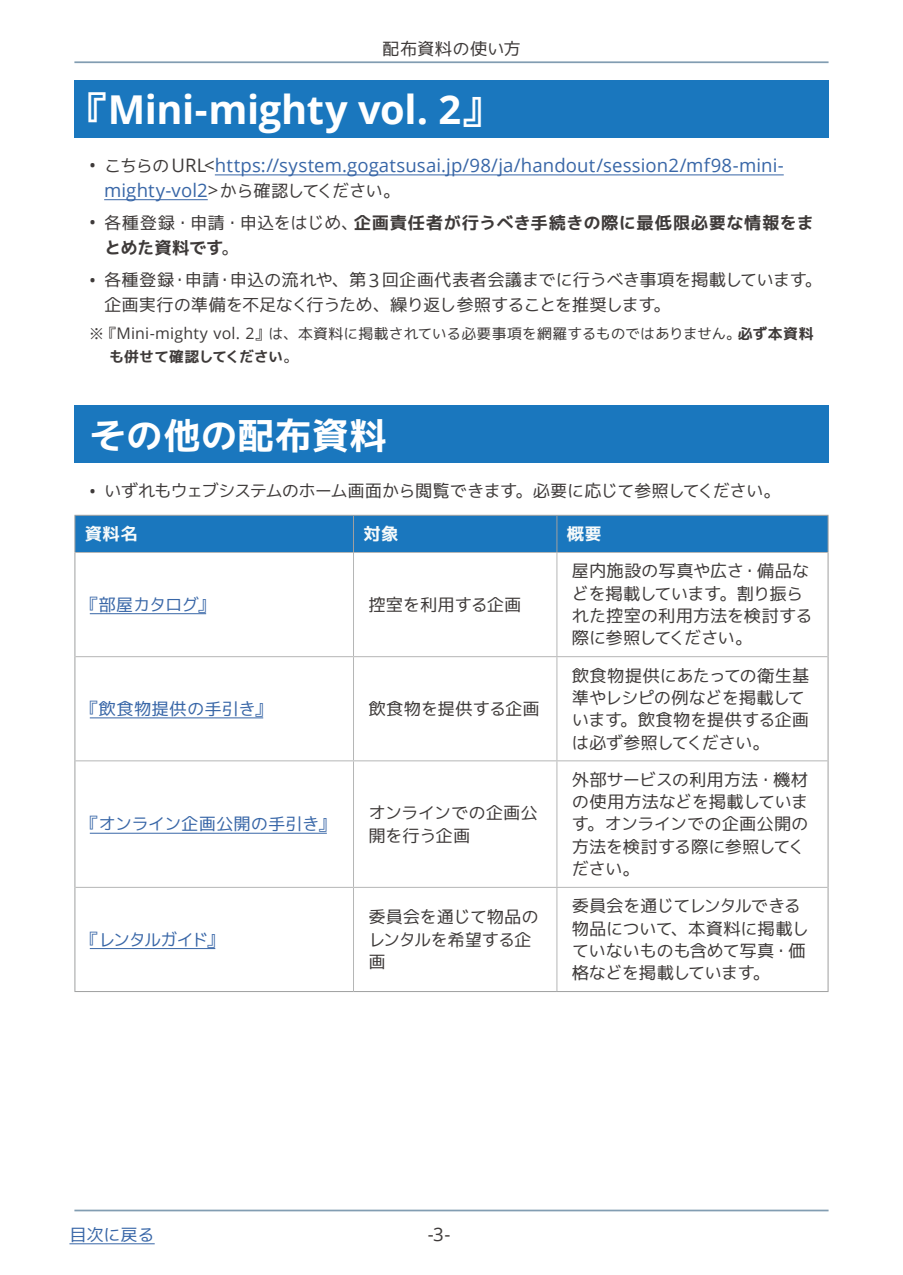
<style>
.page{position:relative;width:903px;height:1275px;background:#fff}
.page>*{position:absolute;margin:0;border:0;box-sizing:border-box;transform-origin:0 0}
.t1{font:700 39.73px "Open Sans";letter-spacing:-.01em;color:#fff}
.t2{font:37.27px "mplus 2 p bold";letter-spacing:-.005em;color:#fff}
.t3{font:18.55px "Open Sans";letter-spacing:.005em;color:#3866a7}
.t4{font:18.55px "Open Sans";color:#3e3a39}
.t5{font:17.32px/22.4px "mplus 2 p regular";letter-spacing:-.025em;color:#3e3a39}
.t6{font:17.32px "mplus 2 p regular";letter-spacing:-.045em;color:#3e3a39}
.t7{font:17.32px "mplus 2 p bold";letter-spacing:.015em;color:#3e3a39}
.t8{font:17.32px "mplus 2 p regular";color:#3e3a39}
.t9{font:17.32px "mplus 2 p regular";letter-spacing:-.005em;color:#3866a7}
.t10{font:17.32px "mplus 2 p regular";letter-spacing:-.025em;color:#3866a7}
.t11{font:17.32px "mplus 2 p regular";letter-spacing:.01em;color:#3866a7}
.t12{font:17.32px "mplus 2 p regular";letter-spacing:-.095em;color:#3866a7}
.t13{font:17.32px "mplus 2 p regular";letter-spacing:.01em;color:#3e3a39}
.t14{font:17.32px "mplus 2 p bold";letter-spacing:-.025em;color:#3e3a39}
.t15{font:17.32px "mplus 2 p bold";letter-spacing:.025em;color:#f6fafa}
.t16{font:14.88px "mplus 2 p regular";color:#3e3a39}
.t17{font:14.88px "mplus 2 p bold";letter-spacing:-.005em;color:#3e3a39}
.s1{font-family:"mplus 2 p bold";font-weight:400;font-size:37.27px}
.s2{color:#3e3a39}
.s3{font-family:"mplus 2 p regular";font-size:17.32px;color:#3e3a39}
.s4{font-family:"Open Sans";font-size:18.55px}
.s5{font-family:"mplus 2 p regular"}
.s6{font-family:"Open Sans";font-size:15.92px}
</style>
<div class="page">
<hr style="left:74px;top:61px;width:754px;height:2px;background:#829db2">
<hr style="left:74px;top:1210px;width:754px;height:1px;background:#829db2">
<hr style="left:69px;top:1243px;width:86px;height:1px;background:#3866a7">
<div style="left:74px;top:80px;width:754px;height:57px;background:#1a77be"></div>
<hr style="left:215px;top:174px;width:569px;height:1px;background:#3866a7">
<hr style="left:104px;top:199px;width:104px;height:1px;background:#3866a7">
<div style="left:74px;top:406px;width:754px;height:57px;background:#1a77be"></div>
<div style="left:75px;top:516px;width:752px;height:36px;background:#1a77be"></div>
<hr style="left:353px;top:516px;width:1px;height:36px;background:#9fa0a0">
<hr style="left:556px;top:516px;width:1px;height:36px;background:#9fa0a0">
<hr style="left:74px;top:553px;width:1px;height:104px;background:#9fa0a0">
<hr style="left:827px;top:553px;width:1px;height:104px;background:#9fa0a0">
<hr style="left:74px;top:657px;width:1px;height:104px;background:#9fa0a0">
<hr style="left:827px;top:657px;width:1px;height:104px;background:#9fa0a0">
<hr style="left:74px;top:761px;width:1px;height:126px;background:#9fa0a0">
<hr style="left:827px;top:761px;width:1px;height:126px;background:#9fa0a0">
<hr style="left:74px;top:887px;width:1px;height:104px;background:#9fa0a0">
<hr style="left:827px;top:887px;width:1px;height:104px;background:#9fa0a0">
<hr style="left:74px;top:991px;width:279px;height:1px;background:#9fa0a0">
<hr style="left:353px;top:991px;width:204px;height:1px;background:#9fa0a0">
<hr style="left:557px;top:991px;width:271px;height:1px;background:#9fa0a0">
<hr style="left:353px;top:553px;width:1px;height:103px;background:#b5b6b6">
<hr style="left:556px;top:553px;width:1px;height:103px;background:#b5b6b6">
<hr style="left:75px;top:656px;width:278px;height:1px;background:#b5b6b6">
<hr style="left:353px;top:656px;width:204px;height:1px;background:#b5b6b6">
<hr style="left:353px;top:657px;width:1px;height:103px;background:#b5b6b6">
<hr style="left:557px;top:656px;width:270px;height:1px;background:#b5b6b6">
<hr style="left:556px;top:657px;width:1px;height:103px;background:#b5b6b6">
<hr style="left:75px;top:760px;width:278px;height:1px;background:#b5b6b6">
<hr style="left:353px;top:760px;width:204px;height:1px;background:#b5b6b6">
<hr style="left:353px;top:761px;width:1px;height:126px;background:#b5b6b6">
<hr style="left:557px;top:760px;width:270px;height:1px;background:#b5b6b6">
<hr style="left:556px;top:761px;width:1px;height:126px;background:#b5b6b6">
<hr style="left:75px;top:887px;width:278px;height:1px;background:#b5b6b6">
<hr style="left:353px;top:887px;width:204px;height:1px;background:#b5b6b6">
<hr style="left:353px;top:888px;width:1px;height:103px;background:#b5b6b6">
<hr style="left:557px;top:887px;width:270px;height:1px;background:#b5b6b6">
<hr style="left:556px;top:888px;width:1px;height:103px;background:#b5b6b6">
<hr style="left:74px;top:515px;width:279px;height:1px;background:#9fa0a0">
<hr style="left:353px;top:515px;width:204px;height:1px;background:#9fa0a0">
<hr style="left:557px;top:515px;width:271px;height:1px;background:#9fa0a0">
<hr style="left:74px;top:516px;width:1px;height:36px;background:#9fa0a0">
<hr style="left:827px;top:516px;width:1px;height:36px;background:#9fa0a0">
<hr style="left:74px;top:552px;width:279px;height:1px;background:#b5b6b6">
<hr style="left:353px;top:552px;width:204px;height:1px;background:#b5b6b6">
<hr style="left:557px;top:552px;width:271px;height:1px;background:#b5b6b6">
<hr style="left:90px;top:613px;width:116px;height:1px;background:#3866a7">
<hr style="left:90px;top:717px;width:173px;height:1px;background:#3866a7">
<hr style="left:90px;top:833px;width:237px;height:1px;background:#3866a7">
<hr style="left:90px;top:948px;width:125px;height:1px;background:#3866a7">
<p class="t13" style="left:382px;top:36px;width:140px">配布資料の使い方</p>
<h1 class="t1" style="left:71px;top:82px;width:429px"><span class="s1">『</span>Mini-mighty vol <span class="s1">『</span>2.</h1>
<p class="t3" style="left:89px;top:153px;width:696px"><span class="s2">•</span> <span class="s3">こちらの</span><span class="s2">URL&lt;</span>https://system.gogatsusai j p. /98/ja/handout/session2/mf98-mini-</p>
<p class="t7" style="left:354px;top:210px;width:461px">企画責任者が行うべき手続きの際に最低限必要な情報をま</p>
<p class="t3" style="left:104px;top:178px;width:298px">mighty-vol <span class="s2">&gt;</span>2 <span class="s3">から確認してください。</span></p>
<p class="t8" style="left:89px;top:210px;width:271px"><span class="s4">•</span> 各種登録・申請・申込をはじめ、</p>
<p class="t14" style="left:104px;top:235px;width:136px">とめた資料です<span class="s5">。</span></p>
<p class="t5" style="left:230px;top:269px;width:594px">申込の流れや、第 <span class="s4">3</span>回企画代表者会議までに行うべき事項を掲載しています。</p>
<p class="t5" style="left:104px;top:267px;width:568px;line-height:24.8px;text-indent:-15px"><span class="s4">•</span> 各種登録<br>企画実行の準備を不足なく行うため、繰り返し参照することを推奨します。</p>
<p class="t5" style="left:185px;top:269px;width:36px">申請</p>
<p class="t5" style="left:171px;top:269px;width:19px">・</p>
<p class="t5" style="left:216px;top:269px;width:19px">・</p>
<p class="t17" style="left:738px;top:323px;width:77px">必ず本資料</p>
<p class="t16" style="left:89px;top:323px;width:653px">※『<span class="s6">Mini-mighty vol</span> 』<span class="s6">2.</span> は、本資料に掲載されている必要事項を網羅するものではありません。</p>
<p class="t17" style="left:109px;top:346px;width:191px">も併せて確認してください<span class="s5">。</span></p>
<h2 class="t2" style="left:89px;top:409px;width:299px">その他の配布資料</h2>
<p class="t6" style="left:89px;top:479px;width:693px"><span class="s4">•</span> いずれもウェブシステムのホーム画面から閲覧できます。必要に応じて参照してください。</p>
<p class="t15" style="left:567px;top:521px;width:37px">概要</p>
<p class="t15" style="left:85px;top:521px;width:55px">資料名</p>
<p class="t15" style="left:363px;top:521px;width:37px">対象</p>
<p class="t10" style="left:81px;top:592px;width:135px">『部屋カタログ』</p>
<p class="t11" style="left:81px;top:696px;width:192px">『飲食物提供の手引き』</p>
<p class="t9" style="left:81px;top:812px;width:256px">『オンライン企画公開の手引き』</p>
<p class="t12" style="left:81px;top:927px;width:144px">『レンタルガイド『</p>
<p class="t5" style="left:368px;top:593px;width:155px">控室を利用する企画</p>
<p class="t8" style="left:368px;top:696px;width:173px">飲食物を提供する企画</p>
<p class="t5" style="left:368px;top:802px;width:171px">オンラインでの企画公</p>
<p class="t5" style="left:368px;top:824px;width:103px">開を行う企画</p>
<p class="t5" style="left:572px;top:560px;width:242px">屋内施設の写真や広さ<br>どを掲載しています。割り振られた控室の利用方法を検討する際に参照してください。</p>
<p class="t5" style="left:741px;top:560px;width:70px">・備品な</p>
<p class="t5" style="left:572px;top:664px;width:239px">飲食物提供にあたっての衛生基準やレシピの例などを掲載しています。飲食物を提供する企画は必ず参照してください。</p>
<p class="t5" style="left:572px;top:768px;width:238px">外部サービスの利用方法・機材の使用方法などを掲載しています。オンラインでの企画公開の方法を検討する際に参照してください。</p>
<p class="t5" style="left:368px;top:906px;width:172px">委員会を通じて物品のレンタルを希望する企画</p>
<p class="t5" style="left:572px;top:895px;width:239px">委員会を通じてレンタルできる物品について、本資料に掲載していないものも含めて写真・価格などを掲載しています。</p>
<p class="t10" style="left:69px;top:1222px;width:87px">目次に戻る</p>
<p class="t4" style="left:428px;top:1222px;width:24px">-3-</p>
</div>
